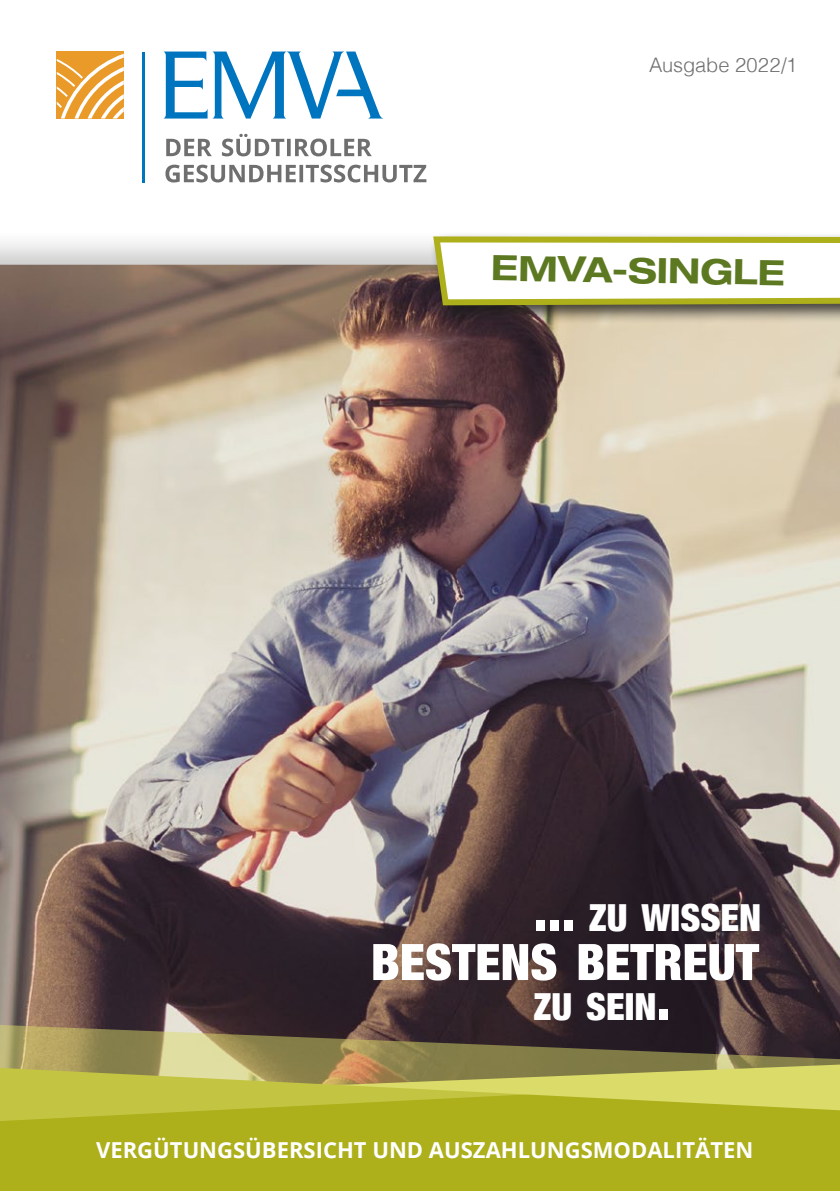
<style>
.page{position:relative;width:840px;height:1191px;background:#fff}
.page>*{position:absolute;margin:0;border:0;box-sizing:border-box;transform-origin:0 0}
.t1{font:900 condensed 50.4px "Helvetica Neue";color:#fff}
.t2{font:900 condensed 37.4px "Helvetica Neue";color:#fff}
.t3{font:700 expanded 35px "Helvetica Neue";color:#5c7821}
.t4{font:700 22px "Open Sans";color:#fff}
.t5{font:300 20px "Helvetica";letter-spacing:-.005em;color:#706f6f}
.s1{font-size:53.2px}
</style>
<div class="page">
<div style="left:0;top:228px;width:839px;height:963px;background:#1d1d1b;opacity:.25"></div>
<img style="left:0;top:265px;width:839px;height:755px">
<div style="left:0;top:1126px;width:839px;height:65px;background:#adaf1b"></div>
<div style="left:430px;top:232px;width:409px;height:94px;background:#1d1d1b;opacity:.8"></div>
<svg style="left:429px;top:233px;width:410px;height:75px"></svg>
<svg style="left:0;top:1020px;width:839px;height:106px;background:#9a9443"></svg>
<svg style="left:163px;top:52px;width:220px;height:67px"></svg>
<div style="left:57px;top:52px;width:67px;height:67px;background:#e99a28"></div>
<svg style="left:57px;top:54px;width:67px;height:65px"></svg>
<svg style="left:165px;top:165px;width:261px;height:17px"></svg>
<svg style="left:166px;top:134px;width:205px;height:22px"></svg>
<hr style="left:142px;top:52px;width:3px;height:130px;background:#0075bf">
<p class="t5" style="left:648px;top:48px;width:150px">Ausgabe 2022/1</p>
<p class="t3" style="left:491px;top:246px;width:295px;rotate:1deg">EMVA-SINGLE</p>
<p class="t2" style="left:533px;top:886px;width:229px"><span class="s1">...</span> ZU WISSEN</p>
<p class="t1" style="left:370px;top:920px;width:389px">BESTENS BETREUT</p>
<p class="t2" style="left:533px;top:976px;width:138px">ZU SEIN<span class="s1">.</span></p>
<p class="t4" style="left:96px;top:1134px;width:658px">VERGÜTUNGSÜBERSICHT UND AUSZAHLUNGSMODALITÄTEN</p>
</div>
